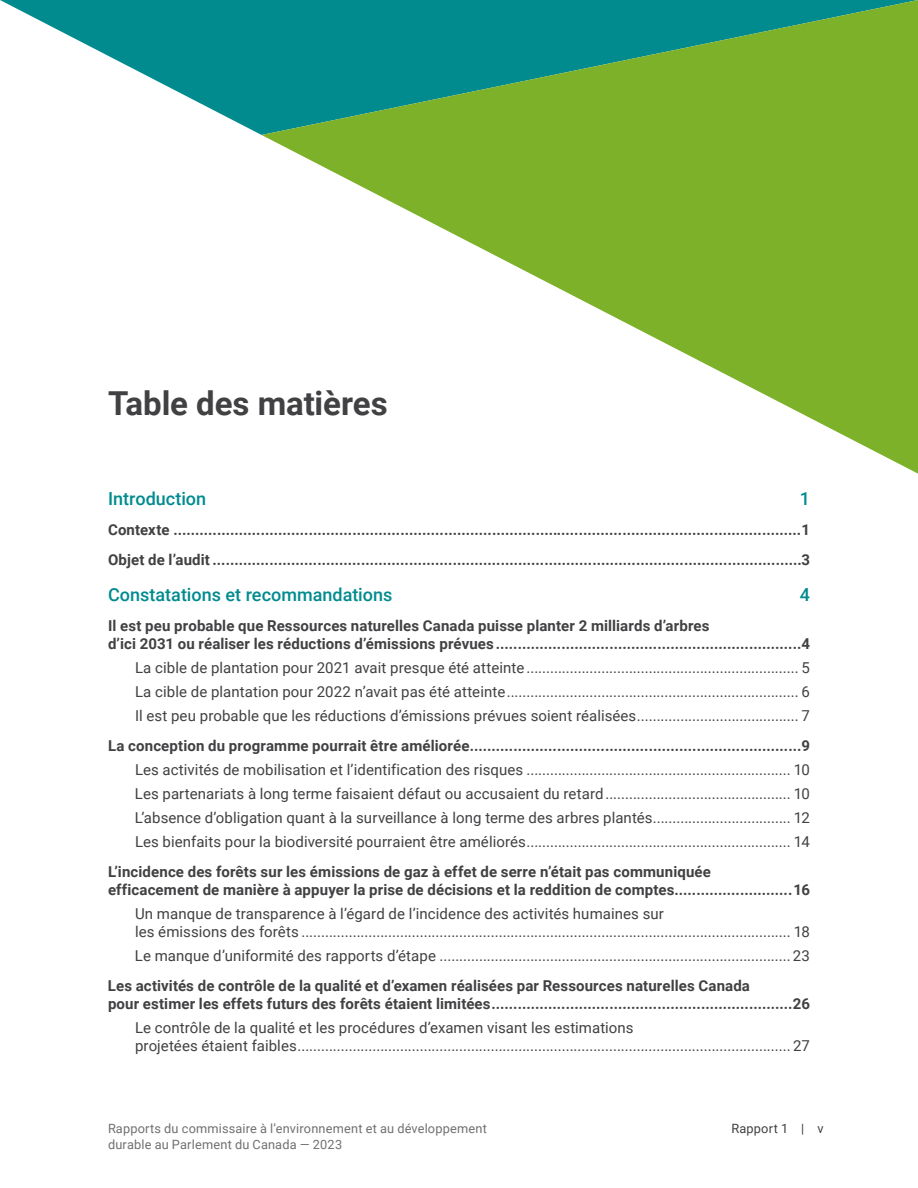
<style>
.page{position:relative;width:918px;height:1188px;background:#fff}
.page>*{position:absolute;margin:0;border:0;box-sizing:border-box;transform-origin:0 0}
.TOC_title{font:700 33px "Roboto";letter-spacing:-.005em;color:#414042}
.t1{font:500 18px "Roboto";color:#018b8f}
.t2{font:15px/18px "Roboto";letter-spacing:.005em;color:#414042}
.t3{font:700 15px/18px "Roboto";letter-spacing:.01em;color:#414042}
.t4{font:12.75px/15.8px "Roboto";letter-spacing:.015em;color:#707071}
.t5{font:12.75px "Roboto";letter-spacing:.015em;color:#414042}
</style>
<div class="page">
<svg style="left:0;top:0;width:262px;height:135px"></svg>
<svg style="left:262px;top:0;width:656px;height:474px"></svg>
<h1 class="TOC_title" style="left:108px;top:380px;width:281px">Table des matières</h1>
<p class="t1" style="left:108px;top:486px;width:100px">Introduction</p>
<p class="t1" style="left:800px;top:486px;width:12px">1</p>
<p class="t3" style="left:108px;top:520px;width:704px">Contexte ................................................................................................................................................1</p>
<p class="t3" style="left:108px;top:550px;width:703px">Objet de l’audit .......................................................................................................................................3</p>
<p class="t1" style="left:108px;top:582px;width:286px">Constatations et recommandations</p>
<p class="t1" style="left:800px;top:582px;width:12px">4</p>
<p class="t3" style="left:108px;top:616px;width:704px">Il est peu probable que Ressources naturelles Canada puisse planter 2 milliards d’arbres<br>d’ici 2031 ou réaliser les réductions d’émissions prévues ......................................................................4</p>
<p class="t2" style="left:135px;top:658px;width:677px">La cible de plantation pour 2021 avait presque été atteinte ..................................................................... 5</p>
<p class="t2" style="left:135px;top:682px;width:676px">La cible de plantation pour 2022 n’avait pas été atteinte.......................................................................... 6</p>
<p class="t2" style="left:135px;top:706px;width:676px">Il est peu probable que les réductions d’émissions prévues soient réalisées......................................... 7</p>
<p class="t3" style="left:108px;top:736px;width:703px">La conception du programme pourrait être améliorée............................................................................9</p>
<p class="t2" style="left:135px;top:760px;width:677px">Les activités de mobilisation et l’identification des risques ................................................................... 10</p>
<p class="t2" style="left:135px;top:784px;width:677px">Les partenariats à long terme faisaient défaut ou accusaient du retard............................................... 10</p>
<p class="t2" style="left:135px;top:808px;width:677px">L’absence d’obligation quant à la surveillance à long terme des arbres plantés................................... 12</p>
<p class="t2" style="left:135px;top:832px;width:677px">Les bienfaits pour la biodiversité pourraient être améliorés................................................................... 14</p>
<p class="t3" style="left:108px;top:862px;width:704px">L’incidence des forêts sur les émissions de gaz à effet de serre n’était pas communiquée<br>efficacement de manière à appuyer la prise de décisions et la reddition de comptes...........................16</p>
<p class="t2" style="left:135px;top:904px;width:677px">Un manque de transparence à l’égard de l’incidence des activités humaines sur<br>les émissions des forêts ............................................................................................................................ 18</p>
<p class="t2" style="left:135px;top:946px;width:677px">Le manque d’uniformité des rapports d’étape ......................................................................................... 23</p>
<p class="t3" style="left:108px;top:976px;width:704px">Les activités de contrôle de la qualité et d’examen réalisées par Ressources naturelles Canada<br>pour estimer les effets futurs des forêts étaient limitées.....................................................................26</p>
<p class="t2" style="left:135px;top:1018px;width:677px">Le contrôle de la qualité et les procédures d’examen visant les estimations<br>projetées étaient faibles............................................................................................................................. 27</p>
<p class="t4" style="left:108px;top:1120px;width:380px">Rapports du commissaire à l’environnement et au développement durable au Parlement du Canada — 2023</p>
<p class="t5" style="left:732px;top:1120px;width:93px">Rapport 1 | v</p>
</div>
